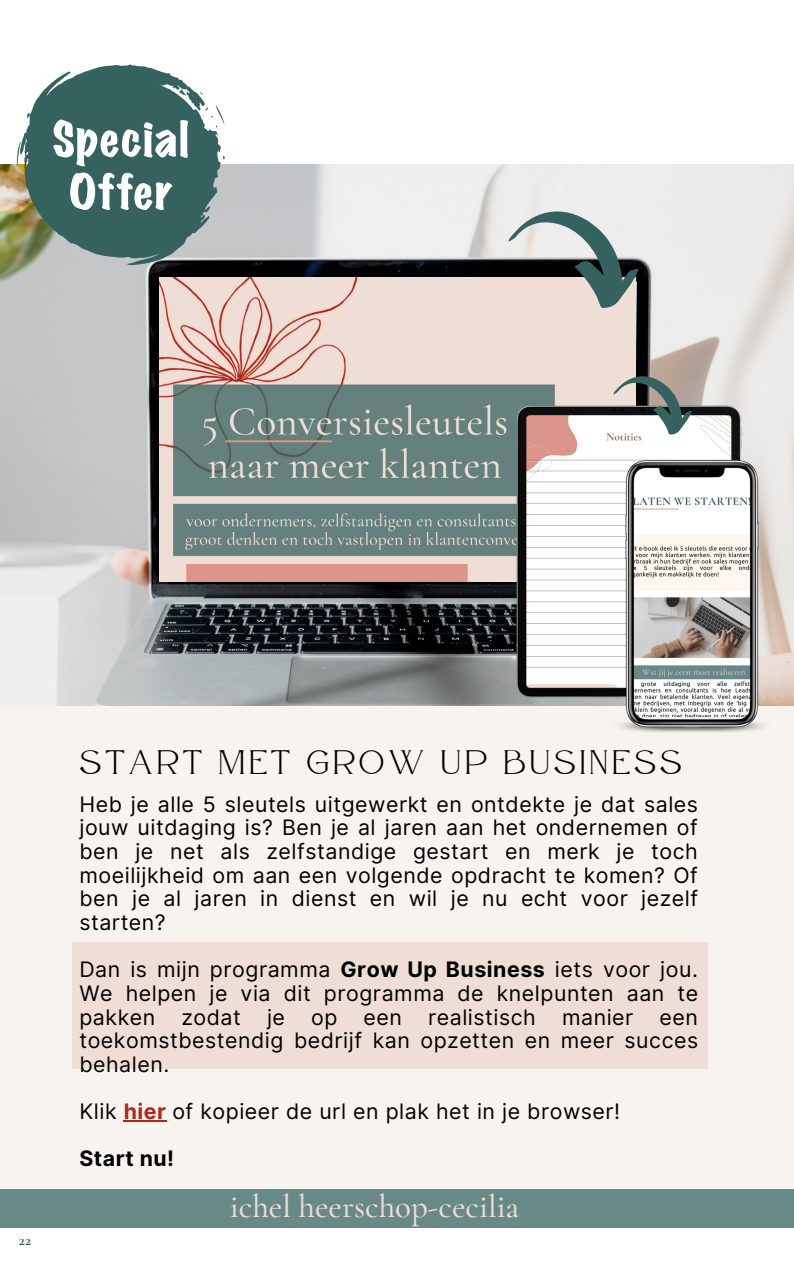
<style>
.page{position:relative;width:794px;height:1266px;background:#fff}
.page>*{position:absolute;margin:0;border:0;box-sizing:border-box;transform-origin:0 0}
.t1{font:33.97px "Atteron";letter-spacing:.115em;color:#000}
.t2{font:500 32.92px "Cormorant Garamond";color:#efded6}
.t3{font:21.3px/23.6px "Inter";letter-spacing:.025em;color:#000;text-align:justify}
.t4{font:700 21.3px "Inter";letter-spacing:.025em;color:#000}
.t5{font:700 15.15px "Cormorant Garamond";color:#35625f}
.s1{font-weight:700}
.s2{font-weight:700;color:#b42616}
</style>
<div class="page">
<div style="left:0;top:1189px;width:793px;height:39px;background:#688a87"></div>
<img style="left:0;top:164px;width:793px;height:542px">
<svg style="left:19px;top:64px;width:202px;height:201px;background:#66847f"></svg>
<svg style="left:27px;top:113px;width:3px;height:6px"></svg>
<svg style="left:17px;top:142px;width:4px;height:24px"></svg>
<svg style="left:205px;top:106px;width:19px;height:22px"></svg>
<svg style="left:172px;top:87px;width:14px;height:9px"></svg>
<svg style="left:53px;top:119px;width:135px;height:47px"></svg>
<svg style="left:70px;top:172px;width:102px;height:38px"></svg>
<div style="left:0;top:706px;width:793px;height:482px;background:#f7f4f0"></div>
<div style="left:72px;top:942px;width:635px;height:126px;background:#efded6"></div>
<img style="left:159px;top:277px;width:476px;height:304px">
<img style="left:516px;top:405px;width:224px;height:292px">
<img style="left:607px;top:460px;width:169px;height:272px">
<svg style="left:508px;top:211px;width:130px;height:97px;background:#a0a7a4"></svg>
<svg style="left:613px;top:376px;width:78px;height:59px"></svg>
<hr style="left:124px;top:1120px;width:43px;height:2px;background:#b42616">
<p class="t5" style="left:19px;top:1230px;width:14px">22</p>
<h1 class="t1" style="left:79px;top:742px;width:603px">START MET GROW UP BUSINESS</h1>
<p class="t3" style="left:79px;top:792px;width:620px">Heb je alle 5 sleutels uitgewerkt en ontdekte je dat sales jouw uitdaging is? Ben je al jaren aan het ondernemen of ben je net als zelfstandige gestart en merk je toch moeilijkheid om aan een volgende opdracht te komen? Of ben je al jaren in dienst en wil je nu echt voor jezelf starten?</p>
<p class="t3" style="left:79px;top:957px;width:620px">Dan is mijn programma <span class="s1">Grow Up Business</span> iets voor jou.<br>We helpen je via dit programma de knelpunten aan te pakken zodat je op een realistisch manier een toekomstbestendig bedrijf kan opzetten en meer succes behalen.</p>
<p class="t3" style="left:79px;top:1099px;width:542px">Klik <span class="s2">hier</span> of kopieer de url en plak het in je browser!</p>
<p class="t4" style="left:79px;top:1146px;width:96px">Start nu!</p>
<h2 class="t2" style="left:230px;top:1186px;width:291px">ichel heerschop-cecilia</h2>
</div>
